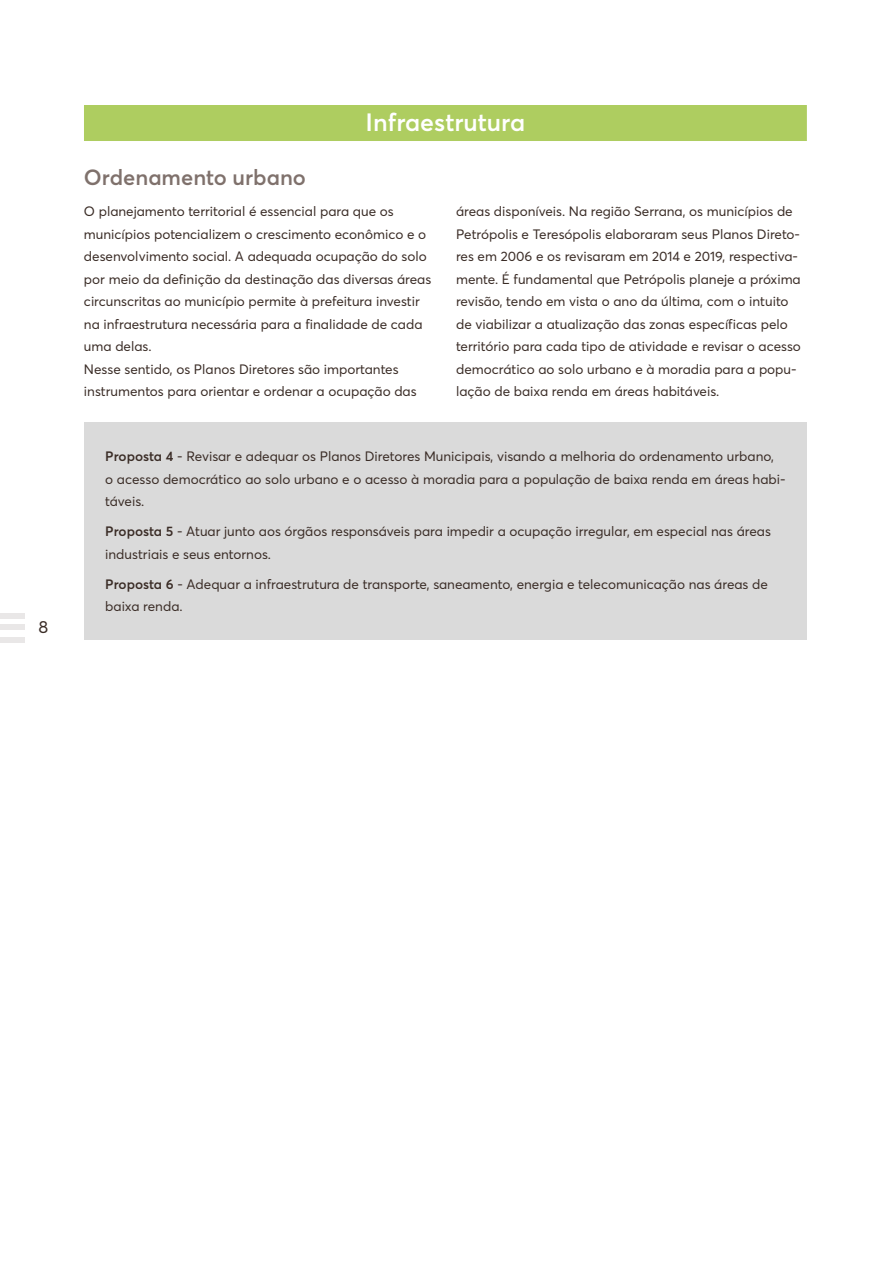
<style>
.page{position:relative;width:893px;height:1263px;background:#fff}
.page>*{position:absolute;margin:0;border:0;box-sizing:border-box;transform-origin:0 0}
.t1{font:600 24.75px "Averta";color:#fff}
.t2{font:600 21.75px "Averta";color:#7f716c}
.t3{font:17.25px "Averta";color:#3a2c26}
.t4{font:13.5px/22.5px "Averta";color:#3a2c26}
.s1{font-weight:600}
</style>
<div class="page">
<div style="left:0;top:613px;width:25px;height:5px;background:#e9e7e7"></div>
<div style="left:0;top:625px;width:25px;height:5px;background:#e9e7e7"></div>
<div style="left:0;top:637px;width:25px;height:5px;background:#e9e7e7"></div>
<div style="left:84px;top:105px;width:723px;height:36px;background:#aecd60"></div>
<div style="left:84px;top:422px;width:723px;height:218px;background:#dadada"></div>
<p class="t3" style="left:38px;top:615px;width:11px">8</p>
<h1 class="t1" style="left:366px;top:104px;width:161px">Infraestrutura</h1>
<h2 class="t2" style="left:84px;top:162px;width:224px">Ordenamento urbano</h2>
<p class="t4" style="left:84px;top:199px;width:349px">O planejamento territorial é essencial para que os municípios potencializem o crescimento econômico e o desenvolvimento social. A adequada ocupação do solo por meio da definição da destinação das diversas áreas circunscritas ao município permite à prefeitura investir na infraestrutura necessária para a finalidade de cada uma delas.<br>Nesse sentido, os Planos Diretores são importantes instrumentos para orientar e ordenar a ocupação das</p>
<p class="t4" style="left:456px;top:200px;width:346px">áreas disponíveis. Na região Serrana, os municípios de Petrópolis e Teresópolis elaboraram seus Planos Direto&shy;res em 2006 e os revisaram em 2014 e 2019, respectiva&shy;mente. É fundamental que Petrópolis planeje a próxima revisão, tendo em vista o ano da última, com o intuito de viabilizar a atualização das zonas específicas pelo território para cada tipo de atividade e revisar o acesso democrático ao solo urbano e à moradia para a popu&shy;lação de baixa renda em áreas habitáveis.</p>
<p class="t4" style="left:105px;top:445px;width:682px"><span class="s1">Proposta 4</span> - Revisar e adequar os Planos Diretores Municipais, visando a melhoria do ordenamento urbano,<br>o acesso democrático ao solo urbano e o acesso à moradia para a população de baixa renda em áreas habi&shy;táveis.</p>
<p class="t4" style="left:105px;top:520px;width:667px"><span class="s1">Proposta 5</span> - Atuar junto aos órgãos responsáveis para impedir a ocupação irregular, em especial nas áreas industriais e seus entornos.</p>
<p class="t4" style="left:105px;top:572px;width:664px"><span class="s1">Proposta 6</span> - Adequar a infraestrutura de transporte, saneamento, energia e telecomunicação nas áreas de baixa renda.</p>
</div>
